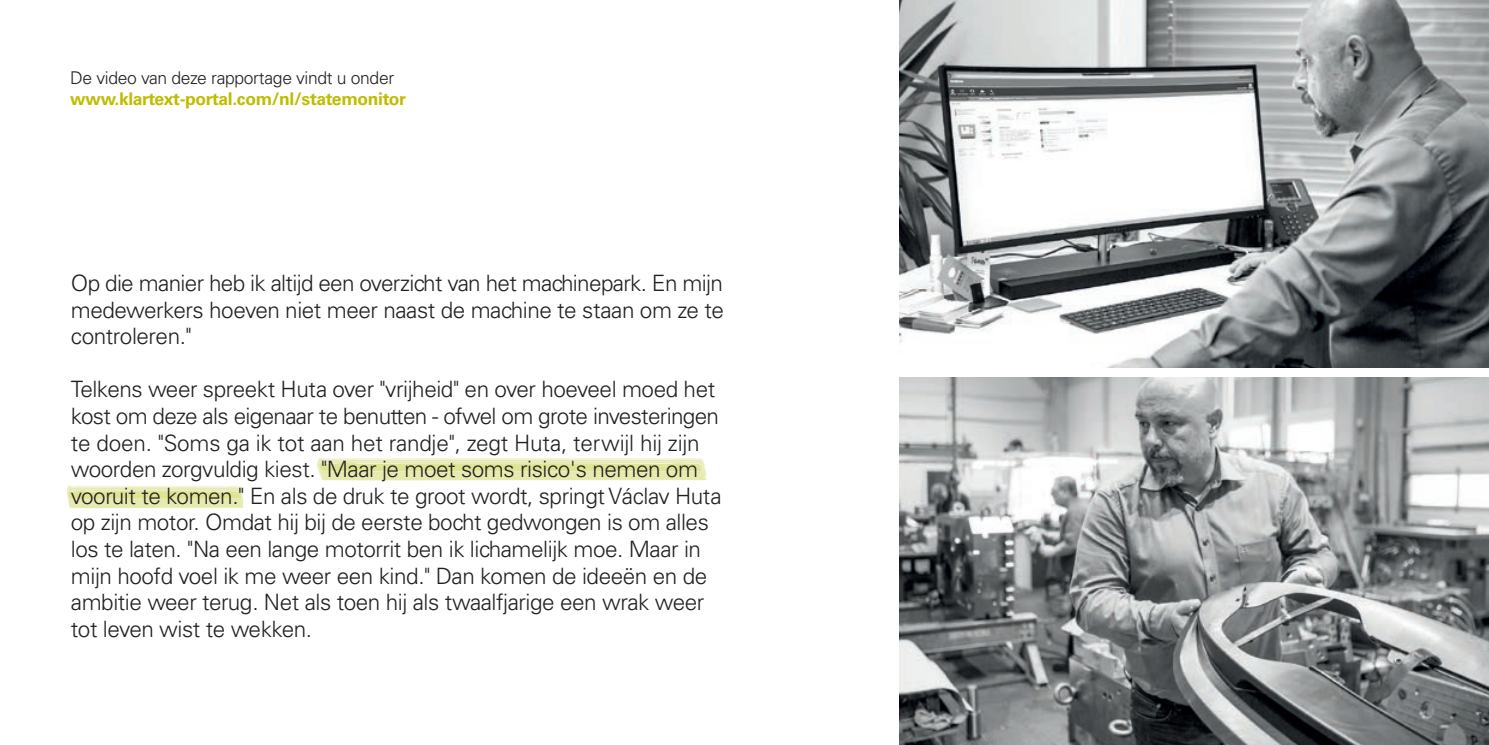
<style>
.page{position:relative;width:1489px;height:745px;background:#fff}
.page>*{position:absolute;margin:0;border:0;box-sizing:border-box;transform-origin:0 0}
.t1{font:300 22.5px/26.5px "Univers";letter-spacing:-.02em;color:#231f20;text-align:justify}
.t2{font:700 17.5px "Univers";letter-spacing:-.02em;color:#c0bc00}
.t3{font:300 17.5px "Univers";letter-spacing:-.02em;color:#231f20}
</style>
<div class="page">
<svg style="left:316px;top:457px;width:391px;height:23px;background:#e7eab1"></svg>
<svg style="left:67px;top:485px;width:177px;height:23px;background:#e6eab1"></svg>
<img style="left:899px;top:0;width:589px;height:367px">
<img style="left:899px;top:377px;width:589px;height:367px">
<p class="t3" style="left:70px;top:67px;width:325px">De video van deze rapportage vindt u onder</p>
<p class="t2" style="left:70px;top:88px;width:337px">www.klartext-portal.com/nl/statemonitor</p>
<p class="t1" style="left:71px;top:269px;width:654px">Op die manier heb ik altijd een overzicht van het machinepark. En mijn medewerkers hoeven niet meer naast de machine te staan om ze te controleren."</p>
<p class="t1" style="left:71px;top:376px;width:652px;text-align:left">Telkens weer spreekt Huta over "vrijheid" en over hoeveel moed het kost om deze als eigenaar te benutten - ofwel om grote investeringen te doen. "Soms ga ik tot aan het randje", zegt Huta, terwijl hij zijn woorden zorgvuldig kiest. "Maar je moet soms risico's nemen om vooruit te komen." En als de druk te groot wordt, springt Václav Huta op zijn motor. Omdat hij bij de eerste bocht gedwongen is om alles los te laten. "Na een lange motorrit ben ik lichamelijk moe. Maar in mijn hoofd voel ik me weer een kind." Dan komen de ideeën en de ambitie weer terug. Net als toen hij als twaalfjarige een wrak weer tot leven wist te wekken.</p>
</div>
